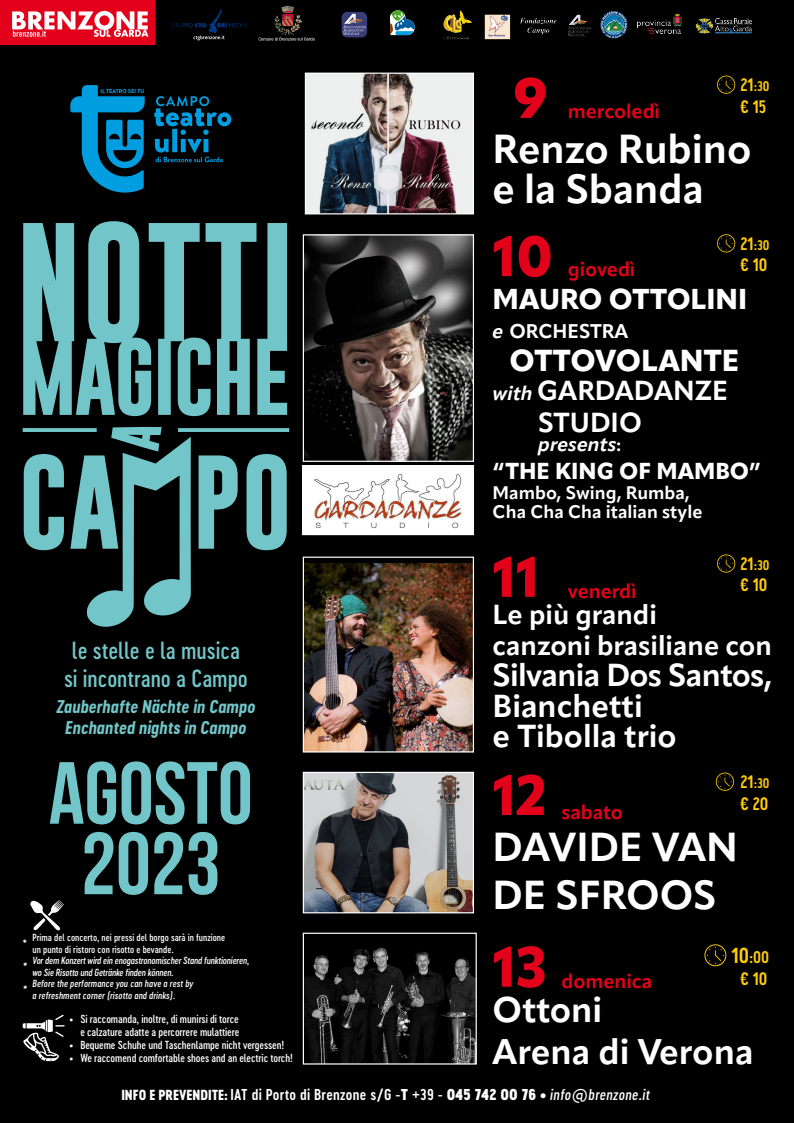
<style>
.page{position:relative;width:794px;height:1123px;background:#000}
.page>*{position:absolute;margin:0;border:0;box-sizing:border-box;transform-origin:0 0}
.t1{font:87.96px/70.4px "Bebas Neue";color:#72c5c8;text-align:center}
.t2{font:800 55.76px "Apparat";letter-spacing:.005em;color:#e2001a}
.t3{font:700 40.04px/39.6px "Apparat";color:#fff}
.t4{font:700 40px/48px "Apparat";color:#fff}
.t5{font:700 35.2px/42.2px "Apparat";color:#fff}
.t6{font:700 31.4px/30.8px "Apparat";color:#fff}
.t7{font:800 30px "Apparat";color:#fff}
.t8{font:800 28.4px "Apparat";color:#fff}
.t9{font:700 27.2px/30.8px "Apparat";color:#fff}
.t10{font:23.12px/27.8px "Cervo Neue Medium Neue";color:#72c5c8;text-align:center}
.t11{font:800 22.8px "Apparat";color:#fff}
.t12{font:700 19.76px "Apparat";color:#e2001a}
.t13{font:700 19.6px "Apparat";color:#fff}
.t14{font:italic 700 19.6px "Apparat";color:#fff}
.t15{font:700 18px/19.6px "Apparat";color:#fff}
.t16{font:italic 17.24px/20.7px "Cervo Neue Bold Neue";color:#72c5c8;text-align:center}
.t17{font:16.8px "Cervo Neue Semi Bold Neue";color:#feca0a}
.t18{font:15.76px "Cervo Neue Semi Bold Neue";color:#feca0a}
.t19{font:14.72px "Cervo Neue Semi Bold Neue";letter-spacing:.02em;color:#fff}
.t20{font:13.08px "Cervo Neue Semi Bold Neue";color:#feca0a}
.t21{font:10.88px/13.1px "Cervo Neue Medium Neue";letter-spacing:-.01em;color:#fff;text-align:right}
.t22{font:italic 9.6px/11.5px "Cervo Neue Medium Neue";letter-spacing:-.02em;color:#fff}
.t23{font:9.6px/11.5px "Cervo Neue Medium Neue";color:#fff}
.t24{font:italic 9.6px/11.5px "Cervo Neue Medium Neue";color:#fff}
.s1{font-size:16.8px}
.s2{font-style:italic}
.s3{font-style:italic;font-size:19.6px}
.s4{font-style:normal;font-size:18.4px}
.s5{font-size:20.28px}
.s6{font-family:"Cervo Neue Extra Bold Neue";font-size:13.64px}
.s7{font-family:"Cervo Neue Black Neue"}
.s8{font-family:"Cervo Neue Medium Neue";font-style:italic}
</style>
<div class="page">
<div style="left:342px;top:12px;width:25px;height:25px;background:#393d78;border-radius:6px"></div>
<svg style="left:343px;top:14px;width:23px;height:21px"></svg>
<svg style="left:390px;top:10px;width:25px;height:26px"></svg>
<img style="left:443px;top:10px;width:309px;height:30px">
<svg style="left:171px;top:9px;width:77px;height:31px"></svg>
<svg style="left:0;top:0;width:156px;height:45px;background:#e84154"></svg>
<img style="left:274px;top:6px;width:28px;height:30px">
<svg style="left:259px;top:37px;width:56px;height:4px"></svg>
<svg style="left:23px;top:1014px;width:42px;height:47px"></svg>
<svg style="left:30px;top:900px;width:34px;height:30px"></svg>
<svg style="left:23px;top:221px;width:266px;height:406px"></svg>
<svg style="left:154px;top:96px;width:77px;height:66px"></svg>
<svg style="left:70px;top:85px;width:75px;height:108px"></svg>
<img style="left:305px;top:773px;width:167px;height:138px">
<div style="left:303px;top:771px;width:171px;height:142px;border:1px solid #fff"></div>
<svg style="left:716px;top:772px;width:18px;height:18px"></svg>
<img style="left:305px;top:947px;width:170px;height:115px">
<div style="left:303px;top:932px;width:174px;height:132px;border:1px solid #fff"></div>
<svg style="left:704px;top:944px;width:22px;height:22px"></svg>
<img style="left:307px;top:75px;width:165px;height:137px">
<div style="left:305px;top:73px;width:169px;height:141px;border:1px solid #fff"></div>
<svg style="left:717px;top:76px;width:18px;height:18px"></svg>
<img style="left:305px;top:563px;width:167px;height:187px">
<div style="left:303px;top:556px;width:171px;height:196px;border:1px solid #fff"></div>
<svg style="left:717px;top:554px;width:18px;height:18px"></svg>
<svg style="left:717px;top:234px;width:18px;height:18px"></svg>
<img style="left:305px;top:236px;width:167px;height:224px">
<div style="left:303px;top:234px;width:171px;height:228px;border:1px solid #fff"></div>
<img style="left:304px;top:467px;width:168px;height:66px">
<div style="left:302px;top:465px;width:172px;height:70px;border:1px solid #fff"></div>
<h2 class="t2" style="left:513px;top:64px;width:37px">9</h2>
<h3 class="t12" style="left:568px;top:99px;width:94px">mercoledì</h3>
<p class="t20" style="left:740px;top:78px;width:31px"><span class="s1">21</span>:30</p>
<h3 class="t17" style="left:740px;top:95px;width:28px">€ 15</h3>
<h3 class="t3" style="left:492px;top:129px;width:260px">Renzo Rubino e la Sbanda</h3>
<h2 class="t2" style="left:492px;top:222px;width:62px">10</h2>
<h3 class="t12" style="left:568px;top:257px;width:69px">giovedì</h3>
<p class="t20" style="left:740px;top:236px;width:31px"><span class="s1">21</span>:30</p>
<h3 class="t17" style="left:740px;top:254px;width:29px">€ 10</h3>
<h3 class="t8" style="left:492px;top:281px;width:256px">MAURO OTTOLINI</h3>
<h3 class="t13" style="left:492px;top:319px;width:137px"><span class="s2">e</span> ORCHESTRA</h3>
<h3 class="t7" style="left:509px;top:342px;width:231px">OTTOVOLANTE</h3>
<h3 class="t9" style="left:538px;top:374px;width:191px;line-height:31.8px;text-indent:-46px"><span class="s3">with</span> GARDADANZE<br>STUDIO</h3>
<h3 class="t14" style="left:538px;top:432px;width:84px">presents<span class="s4">:</span></h3>
<h3 class="t11" style="left:492px;top:457px;width:270px">“THE KING OF MAMBO”</h3>
<h3 class="t15" style="left:492px;top:483px;width:211px">Mambo, Swing, Rumba,<br>Cha Cha Cha italian style</h3>
<h3 class="t10" style="left:64px;top:637px;width:185px">le stelle e la musica si incontrano a Campo</h3>
<h3 class="t16" style="left:56px;top:696px;width:200px">Zauberhafte Nächte in Campo<br>Enchanted nights in Campo</h3>
<h1 class="t1" style="left:49px;top:757px;width:205px">AGOSTO<br>2023</h1>
<p class="t23" style="left:23px;top:937px;width:6px">*</p>
<p class="t23" style="left:33px;top:931px;width:194px">Prima del concerto, nei pressi del borgo sarà in funzione un punto di ristoro con risotto e bevande.</p>
<p class="t22" style="left:23px;top:960px;width:6px">*</p>
<p class="t22" style="left:33px;top:955px;width:218px">Vor dem Konzert wird ein enogastronomischer Stand funktionieren, wo Sie Risotto und Getränke finden können.</p>
<p class="t22" style="left:23px;top:983px;width:6px">*</p>
<p class="t24" style="left:33px;top:978px;width:162px">Before the performance you can have a rest by a refreshment corner (risotto and drinks).</p>
<p class="t21" style="left:70px;top:1012px;width:171px">• Si raccomanda, inoltre, di munirsi di torce e calzature adatte a percorrere mulattiere</p>
<p class="t21" style="left:70px;top:1038px;width:216px">• Bequeme Schuhe und Taschenlampe nicht vergessen!</p>
<p class="t21" style="left:70px;top:1051px;width:225px">• We raccomend comfortable shoes and an electric torch!</p>
<h2 class="t2" style="left:492px;top:543px;width:48px">11</h2>
<h3 class="t12" style="left:568px;top:579px;width:70px">venerdì</h3>
<p class="t20" style="left:740px;top:556px;width:31px"><span class="s1">21</span>:30</p>
<h3 class="t17" style="left:740px;top:574px;width:29px">€ 10</h3>
<h3 class="t9" style="left:492px;top:599px;width:281px">Le più grandi<br>canzoni brasiliane con</h3>
<h3 class="t6" style="left:492px;top:659px;width:281px">Silvania Dos Santos,<br>Bianchetti<br>e Tibolla trio</h3>
<h2 class="t2" style="left:492px;top:761px;width:55px">12</h2>
<h3 class="t12" style="left:561px;top:800px;width:63px">sabato</h3>
<p class="t20" style="left:740px;top:774px;width:31px"><span class="s1">21</span>:30</p>
<h3 class="t17" style="left:740px;top:792px;width:30px">€ 20</h3>
<h3 class="t4" style="left:492px;top:822px;width:247px">DAVIDE VAN<br>DE SFROOS</h3>
<h2 class="t2" style="left:492px;top:932px;width:55px">13</h2>
<h3 class="t12" style="left:561px;top:969px;width:92px">domenica</h3>
<h3 class="t18" style="left:731px;top:947px;width:39px"><span class="s5">10</span>:00</h3>
<h3 class="t17" style="left:740px;top:967px;width:29px">€ 10</h3>
<h3 class="t5" style="left:492px;top:988px;width:262px">Ottoni<br>Arena di Verona</h3>
<h3 class="t19" style="left:121px;top:1085px;width:530px"><span class="s6">INFO E PREVENDITE:</span> IAT di Porto di Brenzone s/G -<span class="s7">T</span> +39 - <span class="s7">045 742 00 76 •</span> <span class="s8">info@brenzone.it</span></h3>
</div>
